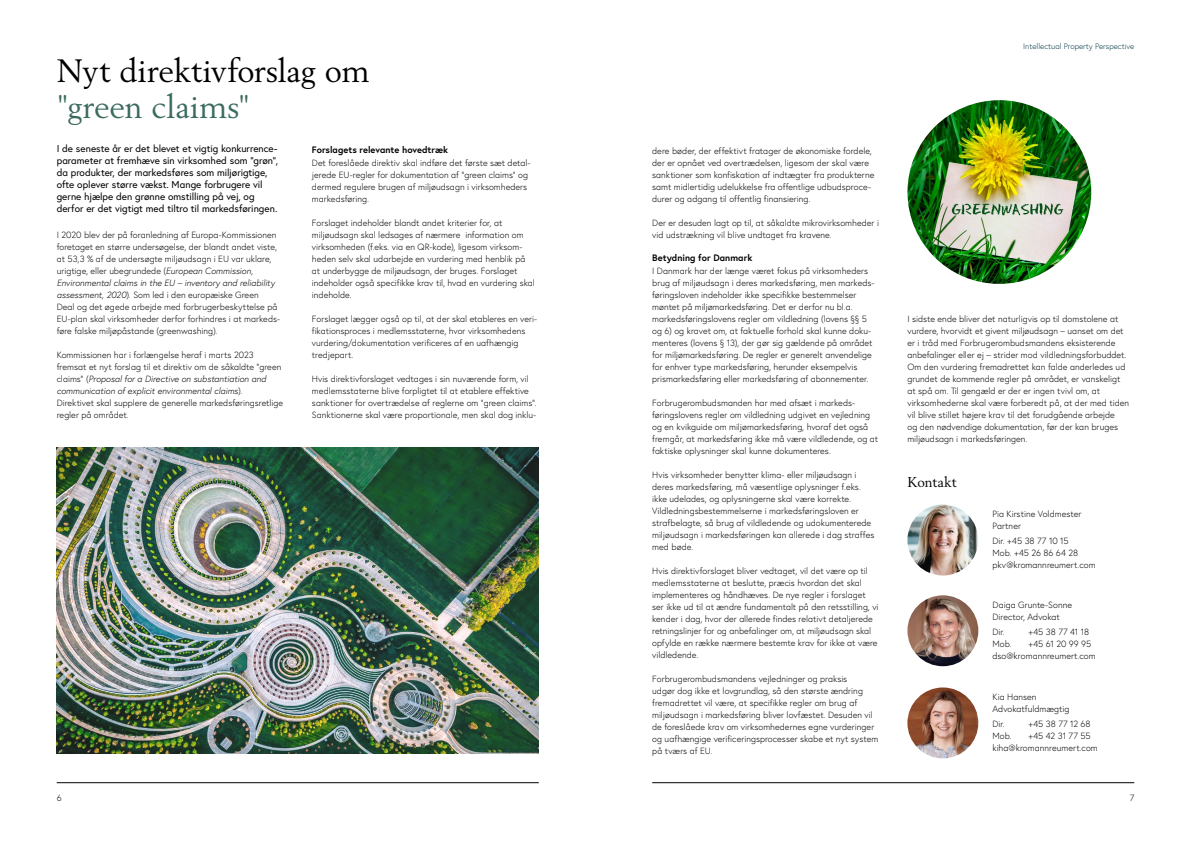
<style>
.page{position:relative;width:1191px;height:842px;background:#fff}
.page>*{position:absolute;margin:0;border:0;box-sizing:border-box;transform-origin:0 0}
.t1{font:32px "Berling LT Std";letter-spacing:-.01em;color:#000}
.t2{font:32px "Berling LT Std";letter-spacing:.005em;color:#3b6b5f}
.t3{font:14px "Berling LT Std";letter-spacing:.005em;color:#000}
.t4{font:10px/12px "Europa";color:#000}
.t5{font:700 9.3px "Europa";color:#000}
.t6{font:300 9px/12px "Europa";color:#000}
.t7{font:300 8px "Europa";color:#003945}
.s1{font-style:italic}
</style>
<div class="page">
<img style="left:57px;top:447px;width:482px;height:306px">
<img style="left:907px;top:595px;width:71px;height:71px;border-radius:35px">
<img style="left:907px;top:687px;width:71px;height:71px;border-radius:35px">
<img style="left:907px;top:505px;width:71px;height:70px;border-radius:35px">
<img style="left:907px;top:100px;width:184px;height:184px;border-radius:92px">
<hr style="left:57px;top:782px;width:482px;height:1px;background:#000">
<hr style="left:652px;top:782px;width:482px;height:1px;background:#000">
<h1 class="t1" style="left:57px;top:51px;width:314px">Nyt direktivforslag om</h1>
<h1 class="t2" style="left:57px;top:87px;width:195px">"green claims"</h1>
<p class="t4" style="left:57px;top:142px;width:223px">I de seneste år er det blevet et vigtig konkurrence&shy;parameter at fremhæve sin virksomhed som "grøn", da produkter, der markedsføres som miljørigtige, ofte oplever større vækst. Mange forbrugere vil gerne hjælpe den grønne omstilling på vej, og derfor er det vigtigt med tiltro til markedsføringen.</p>
<p class="t6" style="left:57px;top:229px;width:225px">I 2020 blev der på foranledning af Europa-Kommissionen foretaget en større undersøgelse, der blandt andet viste, at 53,3 % af de undersøgte miljøudsagn i EU var uklare, urigtige, eller ubegrundede (<span class="s1">European Commission, Environmental claims in the EU – inventory and reliability assessment, 2020</span>). Som led i den europæiske Green<br>Deal og det øgede arbejde med forbrugerbeskyttelse på EU-plan skal virksomheder derfor forhindres i at markeds&shy;føre falske miljøpåstande (greenwashing).</p>
<p class="t6" style="left:57px;top:349px;width:228px">Kommissionen har i forlængelse heraf i marts 2023 fremsat et nyt forslag til et direktiv om de såkaldte "green claims" (<span class="s1">Proposal for a Directive on substantiation and communication of explicit environmental claims</span>).<br>Direktivet skal supplere de generelle markedsføringsretlige regler på området.</p>
<p class="t5" style="left:312px;top:143px;width:138px">Forslagets relevante hovedtræk</p>
<p class="t6" style="left:312px;top:157px;width:220px">Det foreslåede direktiv skal indføre det første sæt detal&shy;jerede EU-regler for dokumentation af "green claims" og dermed regulere brugen af miljøudsagn i virksomheders markedsføring.</p>
<p class="t6" style="left:312px;top:217px;width:224px">Forslaget indeholder blandt andet kriterier for, at miljøudsagn skal ledsages af nærmere information om virksomheden (f.eks. via en QR-kode), ligesom virksom&shy;heden selv skal udarbejde en vurdering med henblik på at underbygge de miljøudsagn, der bruges. Forslaget indeholder også specifikke krav til, hvad en vurdering skal indeholde.</p>
<p class="t6" style="left:312px;top:313px;width:227px">Forslaget lægger også op til, at der skal etableres en veri&shy;fikationsproces i medlemsstaterne, hvor virksomhedens vurdering/dokumentation verificeres af en uafhængig tredjepart.</p>
<p class="t6" style="left:312px;top:373px;width:226px">Hvis direktivforslaget vedtages i sin nuværende form, vil medlemsstaterne blive forpligtet til at etablere effektive sanktioner for overtrædelse af reglerne om "green claims".<br>Sanktionerne skal være proportionale, men skal dog inklu-</p>
<p class="t7" style="left:1023px;top:41px;width:113px">Intellectual Property Perspective</p>
<p class="t6" style="left:652px;top:145px;width:224px">dere bøder, der effektivt fratager de økonomiske fordele, der er opnået ved overtrædelsen, ligesom der skal være sanktioner som konfiskation af indtægter fra produkterne samt midlertidig udelukkelse fra offentlige udbudsproce&shy;durer og adgang til offentlig finansiering.</p>
<p class="t6" style="left:652px;top:217px;width:228px">Der er desuden lagt op til, at såkaldte mikrovirksomheder i vid udstrækning vil blive undtaget fra kravene.</p>
<p class="t5" style="left:652px;top:251px;width:102px">Betydning for Danmark</p>
<p class="t6" style="left:652px;top:265px;width:224px">I Danmark har der længe været fokus på virksomheders brug af miljøudsagn i deres markedsføring, men markeds&shy;føringsloven indeholder ikke specifikke bestemmelser møntet på miljømarkedsføring. Det er derfor nu bl.a. markedsføringslovens regler om vildledning (lovens §§ 5 og 6) og kravet om, at faktuelle forhold skal kunne doku&shy;menteres (lovens § 13), der gør sig gældende på området for miljømarkedsføring. De regler er generelt anvendelige for enhver type markedsføring, herunder eksempelvis prismarkedsføring eller markedsføring af abonnementer.</p>
<p class="t6" style="left:652px;top:397px;width:227px">Forbrugerombudsmanden har med afsæt i markeds&shy;føringslovens regler om vildledning udgivet en vejledning og en kvikguide om miljømarkedsføring, hvoraf det også fremgår, at markedsføring ikke må være vildledende, og at faktiske oplysninger skal kunne dokumenteres.</p>
<p class="t6" style="left:652px;top:469px;width:224px">Hvis virksomheder benytter klima- eller miljøudsagn i deres markedsføring, må væsentlige oplysninger f.eks. ikke udelades, og oplysningerne skal være korrekte.<br>Vildledningsbestemmelserne i markedsføringsloven er strafbelagte, så brug af vildledende og udokumenterede miljøudsagn i markedsføringen kan allerede i dag straffes med bøde.</p>
<p class="t6" style="left:652px;top:565px;width:228px">Hvis direktivforslaget bliver vedtaget, vil det være op til medlemsstaterne at beslutte, præcis hvordan det skal implementeres og håndhæves. De nye regler i forslaget ser ikke ud til at ændre fundamentalt på den retsstilling, vi kender i dag, hvor der allerede findes relativt detaljerede retningslinjer for og anbefalinger om, at miljøudsagn skal opfylde en række nærmere bestemte krav for ikke at være vildledende.</p>
<p class="t6" style="left:652px;top:673px;width:228px">Forbrugerombudsmandens vejledninger og praksis<br>udgør dog ikke et lovgrundlag, så den største ændring fremadrettet vil være, at specifikke regler om brug af miljøudsagn i markedsføring bliver lovfæstet. Desuden vil de foreslåede krav om virksomhedernes egne vurderinger og uafhængige verificeringsprocesser skabe et nyt system på tværs af EU.</p>
<p class="t6" style="left:907px;top:313px;width:223px">I sidste ende bliver det naturligvis op til domstolene at vurdere, hvorvidt et givent miljøudsagn – uanset om det er i tråd med Forbrugerombudsmandens eksisterende anbefalinger eller ej – strider mod vildledningsforbuddet.<br>Om den vurdering fremadrettet kan falde anderledes ud grundet de kommende regler på området, er vanskeligt at spå om. Til gengæld er der er ingen tvivl om, at virksomhederne skal være forberedt på, at der med tiden vil blive stillet højere krav til det forudgående arbejde<br>og den nødvendige dokumentation, før der kan bruges miljøudsagn i markedsføringen.</p>
<h2 class="t3" style="left:907px;top:474px;width:51px">Kontakt</h2>
<p class="t6" style="left:992px;top:508px;width:90px">Pia Kirstine Voldmester<br>Partner</p>
<p class="t6" style="left:992px;top:535px;width:105px">Dir. +45 38 77 10 15<br>Mob. +45 26 86 64 28 pkv@kromannreumert.com</p>
<p class="t6" style="left:992px;top:599px;width:81px">Daiga Grunte-Sonne<br>Director, Advokat</p>
<p class="t6" style="left:992px;top:626px;width:14px">Dir.</p>
<p class="t6" style="left:1028px;top:626px;width:62px">+45 38 77 41 18</p>
<p class="t6" style="left:992px;top:638px;width:21px">Mob.</p>
<p class="t6" style="left:992px;top:638px;width:105px;text-indent:36px">+45 61 20 99 95 dso@kromannreumert.com</p>
<p class="t6" style="left:992px;top:691px;width:78px">Kia Hansen<br>Advokatfuldmægtig</p>
<p class="t6" style="left:992px;top:718px;width:14px">Dir.</p>
<p class="t6" style="left:1028px;top:718px;width:64px">+45 38 77 12 68</p>
<p class="t6" style="left:992px;top:730px;width:21px">Mob.</p>
<p class="t6" style="left:992px;top:730px;width:107px;text-indent:36px">+45 42 31 77 55 kiha@kromannreumert.com</p>
<p class="t6" style="left:57px;top:791px;width:6px">6</p>
<p class="t6" style="left:1129px;top:791px;width:6px">7</p>
</div>
